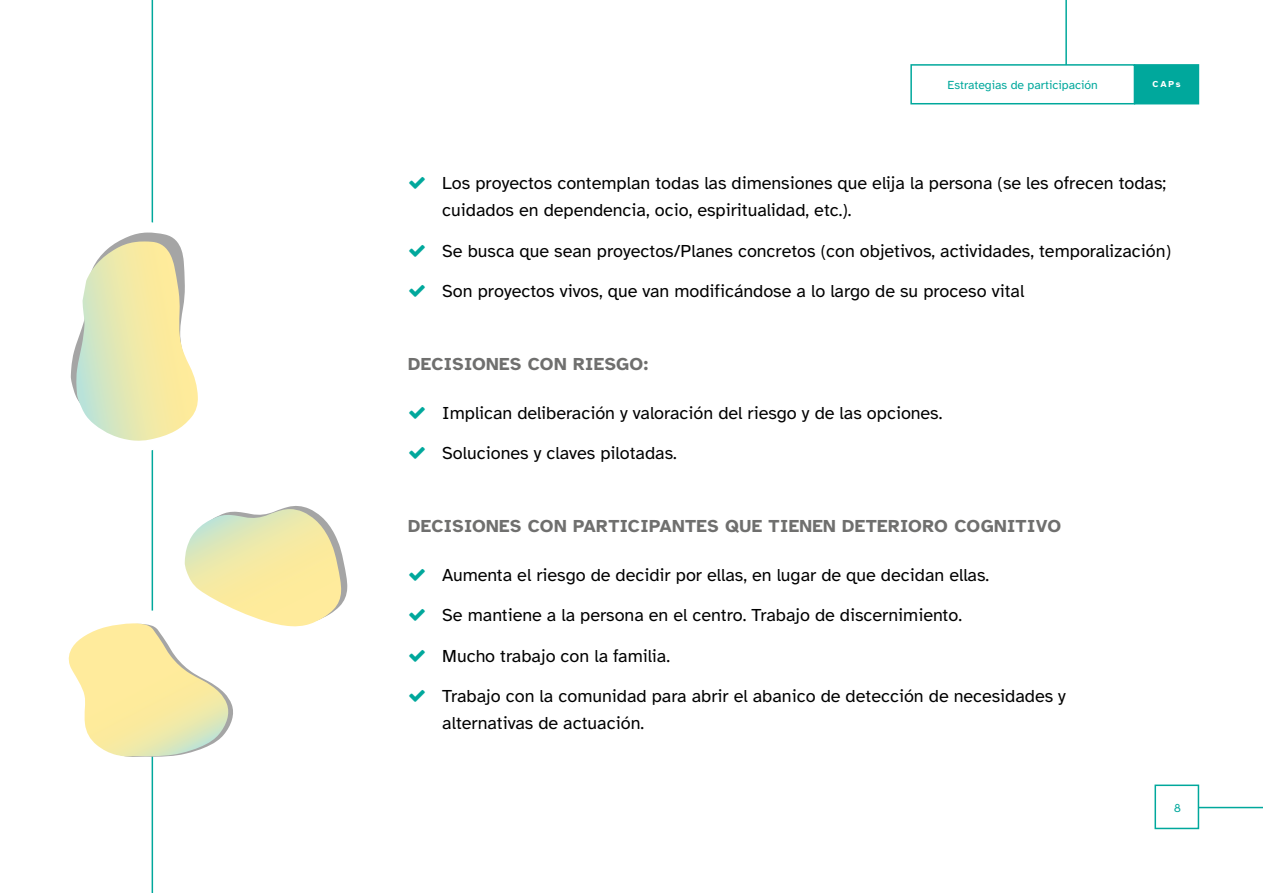
<style>
.page{position:relative;width:1263px;height:893px;background:#fff}
.page>*{position:absolute;margin:0;border:0;box-sizing:border-box;transform-origin:0 0}
.t1{font:18px/27px "Atkinson Hyperlegible";color:#000}
.ladillo2{font:700 18px "Atkinson Hyperlegible";letter-spacing:.02em;color:#6f6f6e}
.t2{font:12.15px "Atkinson Hyperlegible";color:#00a89c}
.t3{font:12px "Atkinson Hyperlegible";color:#00a89c}
.t4{font:700 9px "Atkinson Hyperlegible";color:#fff}
</style>
<div class="page">
<div style="left:1154px;top:784px;width:45px;height:45px;background:#fff;border:2px solid #00a89c"></div>
<hr style="left:1198px;top:807px;width:65px;height:1px;background:#00a89c">
<hr style="left:1065px;top:0;width:2px;height:65px;background:#00a89c">
<div style="left:910px;top:64px;width:225px;height:40px;background:#fff;border:2px solid #00a89c"></div>
<div style="left:1134px;top:64px;width:65px;height:40px;background:#00a89c;border:2px solid #00a89c"></div>
<svg style="left:151px;top:0;width:2px;height:893px"></svg>
<div style="left:56px;top:221px;width:167px;height:230px;background:#fff;border-radius:50%"></div>
<svg style="left:71px;top:232px;width:127px;height:209px"></svg>
<svg style="left:68px;top:500px;width:280px;height:257px"></svg>
<p class="t2" style="left:947px;top:78px;width:152px">Estrategias de participación</p>
<p class="t4" style="left:1152px;top:79px;width:30px">CAPs</p>
<p class="t1" style="left:442px;top:170px;width:725px">Los proyectos contemplan todas las dimensiones que elija la persona (se les ofrecen todas; cuidados en dependencia, ocio, espiritualidad, etc.).</p>
<p class="t1" style="left:442px;top:237px;width:730px">Se busca que sean proyectos/Planes concretos (con objetivos, actividades, temporalización)</p>
<p class="t1" style="left:442px;top:278px;width:583px">Son proyectos vivos, que van modificándose a lo largo de su proceso vital</p>
<p class="ladillo2" style="left:408px;top:353px;width:242px">DECISIONES CON RIESGO:</p>
<p class="t1" style="left:442px;top:399px;width:502px">Implican deliberación y valoración del riesgo y de las opciones.</p>
<p class="t1" style="left:442px;top:440px;width:236px">Soluciones y claves pilotadas.</p>
<p class="ladillo2" style="left:408px;top:515px;width:654px">DECISIONES CON PARTICIPANTES QUE TIENEN DETERIORO COGNITIVO</p>
<p class="t1" style="left:442px;top:561px;width:548px">Aumenta el riesgo de decidir por ellas, en lugar de que decidan ellas.</p>
<p class="t1" style="left:442px;top:602px;width:521px">Se mantiene a la persona en el centro. Trabajo de discernimiento.</p>
<p class="t1" style="left:442px;top:642px;width:229px">Mucho trabajo con la familia.</p>
<p class="t1" style="left:442px;top:683px;width:625px">Trabajo con la comunidad para abrir el abanico de detección de necesidades y alternativas de actuación.</p>
<p class="t3" style="left:1174px;top:801px;width:9px">8</p>
</div>
